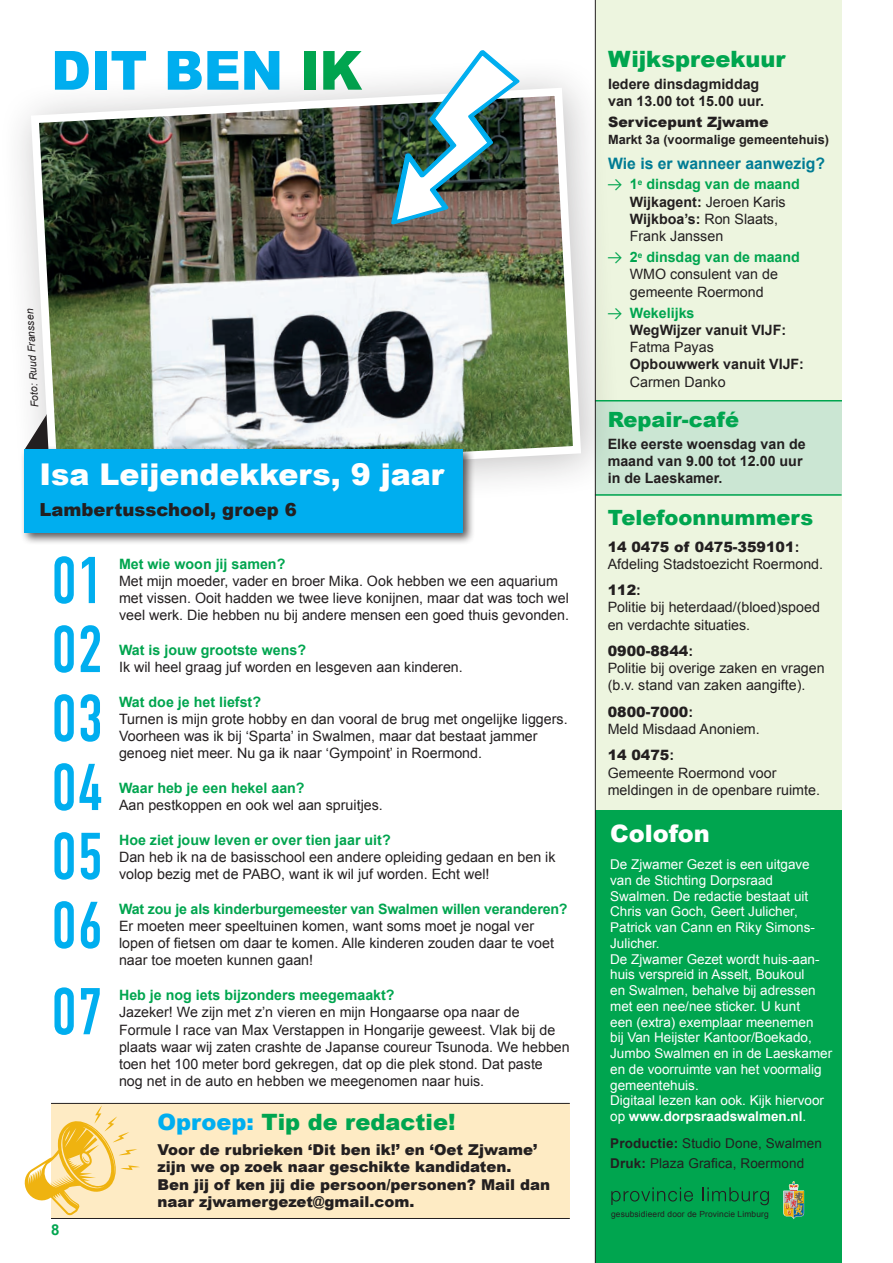
<style>
.page{position:relative;width:893px;height:1263px;background:#fff}
.page>*{position:absolute;margin:0;border:0;box-sizing:border-box;transform-origin:0 0}
.t1{font:66px/69px "DIN Condensed";color:#00aeef;text-align:justify;scale:.95 1}
.t2{font:900 54px "Arial";letter-spacing:-.005em;color:#00aeef;scale:.95 1}
.t3{font:900 30px "Arial";color:#fff}
.t4{font:900 24px "Arial";color:#fff}
.t5{font:900 22.5px "Arial";color:#00a54f}
.t6{font:900 21px "Arial";color:#00a54f}
.t7{font:900 18px "Arial";color:#231f20}
.t8{font:700 15.75px "Arial";color:#007c94}
.t9{font:900 15px/17.2px "Arial";color:#231f20}
.t10{font:700 15px "Arial";color:#00a54f}
.t11{font:14.25px/17.2px "Arial";color:#231f20}
.t12{font:700 14.25px "Arial";color:#00a54f}
.t13{font:700 14.25px/17.2px "Arial";color:#231f20}
.t14{font:900 14.25px "Arial";color:#231f20}
.t15{font:13.5px/15.8px "Arial";color:#fff}
.t16{font:13.5px/19.5px "Arial";letter-spacing:.01em;color:#231f20}
.t17{font:700 12.75px "Arial";color:#231f20}
.t18{font:italic 10.5px "Arial";color:#231f20}
.t19{font:8.4px "Arial";letter-spacing:.015em;color:#231f20}
.s1{color:#00a54f}
.s2{color:#00aeef}
.s3{font-family:"The Mix C5 s";color:#00a54f}
.s4{font-weight:700;color:#00a54f}
.s5{font-weight:700}
.s6{font-family:"The Mix C5 s";font-weight:400;color:#00a54f}
.s7{font-weight:900}
</style>
<div class="page">
<div style="left:51px;top:1103px;width:519px;height:116px;background:#feebc4"></div>
<div style="left:595px;top:468px;width:247px;height:345px;background:#edf5df"></div>
<div style="left:595px;top:0;width:247px;height:430px;background:#edf5df"></div>
<div style="left:595px;top:400px;width:247px;height:95px;background:#cbe6d3"></div>
<div style="left:595px;top:810px;width:247px;height:453px;background:#00a54f"></div>
<svg style="left:611px;top:1187px;width:82px;height:18px"></svg>
<svg style="left:703px;top:1187px;width:66px;height:18px"></svg>
<svg style="left:783px;top:1181px;width:22px;height:38px"></svg>
<div style="left:0;top:55px;width:623px;height:468px;background:#231f20;opacity:.28"></div>
<img style="left:27px;top:84px;width:558px;height:401px">
<svg style="left:390px;top:50px;width:130px;height:175px"></svg>
<div style="left:20px;top:446px;width:455px;height:99px;background:#231f20;opacity:.75"></div>
<div style="left:24px;top:450px;width:438px;height:83px;background:#00aeef"></div>
<hr style="left:595px;top:400px;width:247px;height:1px;background:#00a54f">
<hr style="left:595px;top:494px;width:247px;height:2px;background:#00a54f">
<hr style="left:595px;top:0;width:1px;height:1263px;background:#231f20">
<hr style="left:51px;top:1103px;width:519px;height:1px;background:#231f20">
<svg style="left:24px;top:1105px;width:116px;height:111px"></svg>
<hr style="left:51px;top:1218px;width:519px;height:1px;background:#231f20">
<h2 class="t2" style="left:51px;top:40px;width:329px">DIT BEN <span class="s1">IK</span></h2>
<p class="t18" style="left:28px;top:408px;width:100px;rotate:-93deg">Foto: Ruud Franssen</p>
<h3 class="t3" style="left:39px;top:457px;width:406px">Isa Leijendekkers, 9 jaar</h3>
<p class="t7" style="left:39px;top:500px;width:259px">Lambertusschool, groep 6</p>
<h1 class="t1" style="left:51px;top:547px;width:57px">01<br>02<br>03<br>04<br>05<br>06</h1>
<h1 class="t1" style="left:51px;top:978px;width:57px">07</h1>
<p class="t10" style="left:51px;top:1220px;width:10px">8</p>
<p class="t12" style="left:119px;top:554px;width:168px">Met wie woon jij samen?</p>
<p class="t11" style="left:119px;top:572px;width:451px">Met mijn moeder, vader en broer Mika. Ook hebben we een aquarium met vissen. Ooit hadden we twee lieve konijnen, maar dat was toch wel veel werk. Die hebben nu bij andere mensen een goed thuis gevonden.</p>
<p class="t12" style="left:119px;top:640px;width:189px">Wat is jouw grootste wens?</p>
<p class="t11" style="left:119px;top:659px;width:345px">Ik wil heel graag juf worden en lesgeven aan kinderen.</p>
<p class="t12" style="left:119px;top:692px;width:143px">Wat doe je het liefst?</p>
<p class="t11" style="left:119px;top:710px;width:450px">Turnen is mijn grote hobby en dan vooral de brug met ongelijke liggers.<br>Voorheen was ik bij ‘Sparta’ in Swalmen, maar dat bestaat jammer genoeg niet meer. Nu ga ik naar ‘Gympoint’ in Roermond.</p>
<p class="t12" style="left:119px;top:778px;width:187px">Waar heb je een hekel aan?</p>
<p class="t11" style="left:119px;top:797px;width:265px">Aan pestkoppen en ook wel aan spruitjes.</p>
<p class="t12" style="left:119px;top:830px;width:273px">Hoe ziet jouw leven er over tien jaar uit?</p>
<p class="t11" style="left:119px;top:848px;width:438px">Dan heb ik na de basisschool een andere opleiding gedaan en ben ik volop bezig met de PABO, want ik wil juf worden. Echt wel!</p>
<p class="t12" style="left:119px;top:899px;width:450px">Wat zou je als kinderburgemeester van Swalmen willen veranderen?</p>
<p class="t11" style="left:119px;top:917px;width:436px">Er moeten meer speeltuinen komen, want soms moet je nogal ver lopen of fietsen om daar te komen. Alle kinderen zouden daar te voet naar toe moeten kunnen gaan!</p>
<p class="t12" style="left:119px;top:985px;width:277px">Heb je nog iets bijzonders meegemaakt?</p>
<p class="t11" style="left:119px;top:1004px;width:452px">Jazeker! We zijn met z’n vieren en mijn Hongaarse opa naar de Formule I race van Max Verstappen in Hongarije geweest. Vlak bij de plaats waar wij zaten crashte de Japanse coureur Tsunoda. We hebben toen het 100 meter bord gekregen, dat op die plek stond. Dat paste nog net in de auto en hebben we meegenomen naar huis.</p>
<h3 class="t5" style="left:157px;top:1110px;width:300px"><span class="s2">Oproep:</span> Tip de redactie!</h3>
<p class="t9" style="left:157px;top:1141px;width:394px">Voor de rubrieken ‘Dit ben ik!’ en ‘Oet Zjwame’ zijn we op zoek naar geschikte kandidaten.<br>Ben jij of ken jij die persoon/personen? Mail dan naar zjwamergezet@gmail.com.</p>
<h3 class="t5" style="left:608px;top:47px;width:179px">Wijkspreekuur</h3>
<p class="t13" style="left:608px;top:76px;width:158px">Iedere dinsdagmiddag van 13.00 tot 15.00 uur.</p>
<p class="t14" style="left:608px;top:114px;width:162px">Servicepunt Zjwame</p>
<p class="t17" style="left:608px;top:132px;width:223px">Markt 3a (voormalige gemeentehuis)</p>
<p class="t8" style="left:608px;top:153px;width:218px">Wie is er wanneer aanwezig?</p>
<p class="t11" style="left:630px;top:176px;width:172px;text-indent:-22px"><span class="s3">→</span> <span class="s4">1</span><sup>e</sup> <span class="s4">dinsdag van de maand<br></span><span class="s5">Wijkagent:</span> Jeroen Karis<br><span class="s5">Wijkboa’s:</span> Ron Slaats,<br>Frank Janssen</p>
<p class="t11" style="left:630px;top:249px;width:172px;text-indent:-22px"><span class="s3">→</span> <span class="s4">2</span><sup>e</sup> <span class="s4">dinsdag van de maand<br></span>WMO consulent van de gemeente Roermond</p>
<p class="t13" style="left:630px;top:305px;width:158px;text-indent:-22px"><span class="s6">→</span> <span class="s1">Wekelijks<br></span>WegWijzer vanuit VIJF:</p>
<p class="t11" style="left:630px;top:339px;width:85px">Fatma Payas</p>
<p class="t13" style="left:630px;top:356px;width:176px">Opbouwwerk vanuit VIJF:</p>
<p class="t11" style="left:630px;top:373px;width:97px">Carmen Danko</p>
<h3 class="t6" style="left:608px;top:408px;width:133px">Repair-café</h3>
<p class="t13" style="left:608px;top:435px;width:200px">Elke eerste woensdag van de maand van 9.00 tot 12.00 uur in de Laeskamer.</p>
<h3 class="t6" style="left:608px;top:506px;width:207px">Telefoonnummers</h3>
<p class="t11" style="left:608px;top:538px;width:217px"><span class="s7">14 0475 of 0475-359101</span><span class="s5">:<br></span>Afdeling Stadstoezicht Roermond.</p>
<p class="t11" style="left:608px;top:582px;width:214px"><span class="s7">112</span><span class="s5">:<br></span>Politie bij heterdaad/(bloed)spoed en verdachte situaties.</p>
<p class="t11" style="left:608px;top:642px;width:219px"><span class="s7">0900-8844</span><span class="s5">:<br></span>Politie bij overige zaken en vragen (b.v. stand van zaken aangifte).</p>
<p class="t11" style="left:608px;top:703px;width:154px"><span class="s7">0800-7000</span><span class="s5">:<br></span>Meld Misdaad Anoniem.</p>
<p class="t11" style="left:608px;top:747px;width:214px"><span class="s7">14 0475</span><span class="s5">:<br></span>Gemeente Roermond voor meldingen in de openbare ruimte.</p>
<h3 class="t4" style="left:610px;top:820px;width:101px">Colofon</h3>
<p class="t15" style="left:610px;top:857px;width:224px">De Zjwamer Gezet is een uitgave van de Stichting Dorpsraad<br>Swalmen. De redactie bestaat uit<br>Chris van Goch, Geert Julicher,<br>Patrick van Cann en Riky Simons-<br>Julicher.<br>De Zjwamer Gezet wordt huis-aan&shy;huis verspreid in Asselt, Boukoul<br>en Swalmen, behalve bij adressen met een nee/nee sticker. U kunt<br>een (extra) exemplaar meenemen<br>bij Van Heijster Kantoor/Boekado,<br>Jumbo Swalmen en in de Laeskamer en de voorruimte van het voormalig gemeentehuis.<br>Digitaal lezen kan ook. Kijk hiervoor op <span class="s5">www.dorpsraadswalmen.nl</span>.</p>
<p class="t16" style="left:610px;top:1134px;width:213px"><span class="s5">Productie:</span> Studio Done, Swalmen<br><span class="s5">Druk:</span> Plaza Grafica, Roermond</p>
<p class="t19" style="left:611px;top:1208px;width:159px">gesubsidieerd door de Provincie Limburg</p>
</div>
